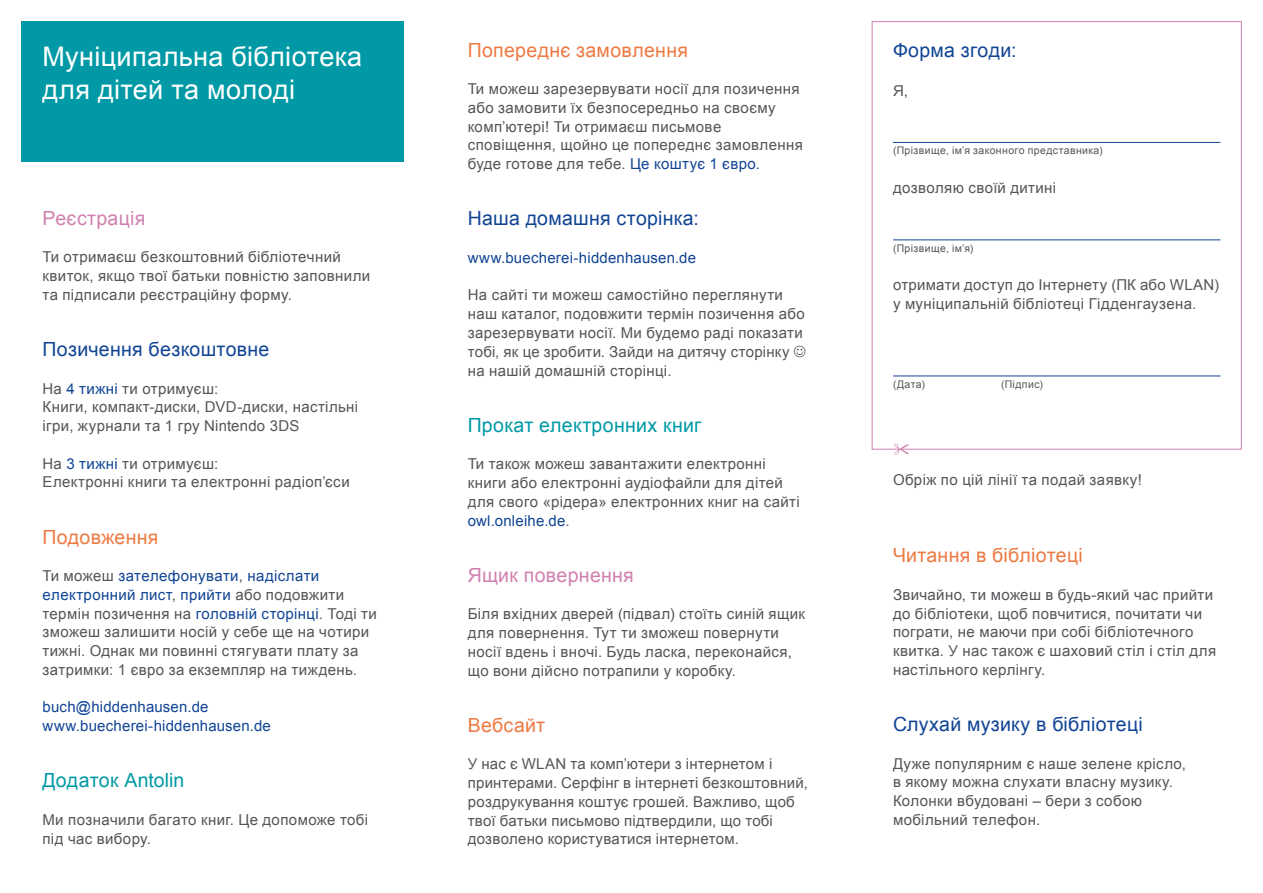
<style>
.page{position:relative;width:1263px;height:893px;background:#fff}
.page>*{position:absolute;margin:0;border:0;box-sizing:border-box;transform-origin:0 0}
.t1{font:27px/33px "Arial";letter-spacing:.015em;color:#fff}
.t2{font:19.5px "Arial";letter-spacing:.015em;color:#114594}
.t3{font:19.5px "Arial";letter-spacing:.015em;color:#ed7a43}
.t4{font:19.5px "Arial";letter-spacing:.015em;color:#0099a5}
.t5{font:19.5px "Arial";letter-spacing:.015em;color:#d181b0}
.t6{font:15px/18.8px "Arial";letter-spacing:.025em;color:#545559}
.t7{font:15px/18.8px "Arial";letter-spacing:.015em;color:#114594}
.t8{font:10.5px "Arial";letter-spacing:.035em;color:#545559}
.s1{color:#114594}
</style>
<div class="page">
<div style="left:21px;top:21px;width:383px;height:141px;background:#0099a5"></div>
<hr style="left:893px;top:142px;width:327px;height:1px;background:#114594">
<hr style="left:893px;top:239px;width:327px;height:1px;background:#114594">
<hr style="left:893px;top:376px;width:327px;height:1px;background:#114594">
<svg style="left:894px;top:444px;width:15px;height:11px"></svg>
<h1 class="t1" style="left:43px;top:41px;width:321px">Муніципальна бібліотека для дітей та молоді</h1>
<h2 class="t5" style="left:43px;top:205px;width:104px">Реєстрація</h2>
<p class="t6" style="left:43px;top:248px;width:329px">Ти отримаєш безкоштовний бібліотечний квиток, якщо твої батьки повністю заповнили та підписали реєстраційну форму.</p>
<h2 class="t2" style="left:43px;top:336px;width:228px">Позичення безкоштовне</h2>
<p class="t6" style="left:43px;top:379px;width:317px">На <span class="s1">4 тижні</span> ти отримуєш:<br>Книги, компакт-диски, DVD-диски, настільні ігри, журнали та 1 гру Nintendo 3DS</p>
<p class="t6" style="left:43px;top:454px;width:309px">На <span class="s1">3 тижні</span> ти отримуєш:<br>Електронні книги та електронні радіоп’єси</p>
<h2 class="t3" style="left:43px;top:524px;width:117px">Подовження</h2>
<p class="t6" style="left:43px;top:566px;width:336px">Ти можеш <span class="s1">зателефонувати</span>, <span class="s1">надіслати електронний лист</span>, <span class="s1">прийти</span> або подовжити термін позичення на <span class="s1">головній сторінці</span>. Тоді ти зможеш залишити носій у себе ще на чотири тижні. Однак ми повинні стягувати плату за затримки: 1 євро за екземпляр на тиждень.</p>
<p class="t7" style="left:43px;top:698px;width:230px">buch@hiddenhausen.de www.buecherei-hiddenhausen.de</p>
<h2 class="t4" style="left:43px;top:768px;width:143px">Додаток Antolin</h2>
<p class="t6" style="left:43px;top:810px;width:327px">Ми позначили багато книг. Це допоможе тобі під час вибору.</p>
<h2 class="t3" style="left:468px;top:37px;width:222px">Попереднє замовлення</h2>
<p class="t6" style="left:468px;top:80px;width:337px">Ти можеш зарезервувати носії для позичення або замовити їх безпосередньо на своєму комп’ютері! Ти отримаєш письмове сповіщення, щойно це попереднє замовлення буде готове для тебе. <span class="s1">Це коштує 1 євро.</span></p>
<h2 class="t2" style="left:468px;top:206px;width:233px">Наша домашня сторінка:</h2>
<p class="t7" style="left:468px;top:248px;width:230px">www.buecherei-hiddenhausen.de</p>
<p class="t6" style="left:468px;top:286px;width:338px">На сайті ти можеш самостійно переглянути наш каталог, подовжити термін позичення або зарезервувати носії. Ми будемо раді показати тобі, як це зробити. Зайди на дитячу сторінку на нашій домашній сторінці.</p>
<h2 class="t4" style="left:468px;top:412px;width:235px">Прокат електронних книг</h2>
<p class="t6" style="left:468px;top:455px;width:333px">Ти також можеш завантажити електронні книги або електронні аудіофайли для дітей для свого «рідера» електронних книг на сайті <span class="s1">owl.onleihe.de</span>.</p>
<h2 class="t5" style="left:468px;top:562px;width:168px">Ящик повернення</h2>
<p class="t6" style="left:468px;top:605px;width:339px">Біля вхідних дверей (підвал) стоїть синій ящик для повернення. Тут ти зможеш повернути носії вдень і вночі. Будь ласка, переконайся, що вони дійсно потрапили у коробку.</p>
<h2 class="t3" style="left:468px;top:712px;width:79px">Вебсайт</h2>
<p class="t6" style="left:468px;top:755px;width:342px">У нас є WLAN та комп’ютери з інтернетом і принтерами. Серфінг в інтернеті безкоштовний, роздрукування коштує грошей. Важливо, щоб твої батьки письмово підтвердили, що тобі дозволено користуватися інтернетом.</p>
<h2 class="t2" style="left:893px;top:37px;width:125px">Форма згоди:</h2>
<p class="t6" style="left:893px;top:81px;width:16px">Я,</p>
<p class="t8" style="left:893px;top:144px;width:211px">(Прізвище, ім’я законного представника)</p>
<p class="t6" style="left:893px;top:179px;width:165px">дозволяю своїй дитині</p>
<p class="t8" style="left:893px;top:241px;width:82px">(Прізвище, ім’я)</p>
<p class="t6" style="left:893px;top:275px;width:328px;line-height:19.5px">отримати доступ до Інтернету (ПК або WLAN) у муніципальній бібліотеці Гідденгаузена.</p>
<p class="t8" style="left:893px;top:377px;width:34px">(Дата)</p>
<p class="t8" style="left:1001px;top:377px;width:43px">(Підпис)</p>
<p class="t6" style="left:893px;top:470px;width:250px">Обріж по цій лінії та подай заявку!</p>
<h2 class="t3" style="left:893px;top:543px;width:191px">Читання в бібліотеці</h2>
<p class="t6" style="left:893px;top:585px;width:325px">Звичайно, ти можеш в будь-який час прийти до бібліотеки, щоб повчитися, почитати чи пограти, не маючи при собі бібліотечного квитка. У нас також є шаховий стіл і стіл для настільного керлінгу.</p>
<h2 class="t2" style="left:893px;top:711px;width:251px">Слухай музику в бібліотеці</h2>
<p class="t6" style="left:893px;top:754px;width:294px">Дуже популярним є наше зелене крісло, в якому можна слухати власну музику.<br>Колонки вбудовані – бери з собою мобільний телефон.</p>
</div>
